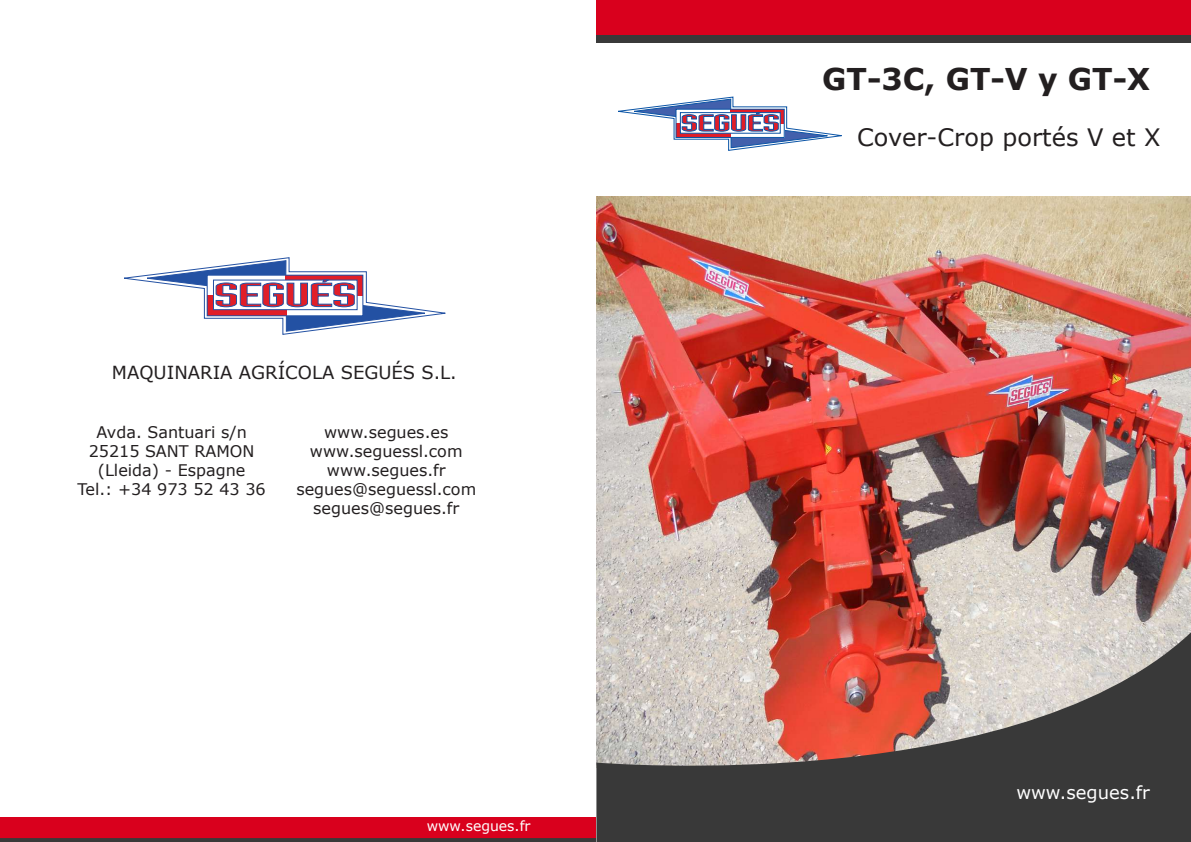
<style>
.page{position:relative;width:1191px;height:842px;background:#fff}
.page>*{position:absolute;margin:0;border:0;box-sizing:border-box;transform-origin:0 0}
.t1{font:700 30px "Verdana";color:#231f20}
.t2{font:24px "Verdana";color:#231f20}
.t3{font:18px "Verdana";color:#231f20}
.t4{font:18px "Verdana";color:#fff}
.t5{font:16px/19.2px "Verdana";color:#231f20;text-align:center}
.t6{font:14px "Verdana";color:#fff}
</style>
<div class="page">
<img style="left:596px;top:196px;width:595px;height:422px">
<img style="left:0;top:817px;width:595px;height:24px">
<svg style="left:124px;top:257px;width:322px;height:78px"></svg>
<div style="left:596px;top:0;width:595px;height:40px;background:#d9001d"></div>
<div style="left:596px;top:35px;width:595px;height:8px;background:#393939"></div>
<svg style="left:596px;top:618px;width:595px;height:224px"></svg>
<svg style="left:618px;top:97px;width:224px;height:54px"></svg>
<p class="t3" style="left:112px;top:360px;width:346px">MAQUINARIA AGRÍCOLA SEGUÉS S.L.</p>
<p class="t5" style="left:77px;top:422px;width:190px">Avda. Santuari s/n<br>25215 SANT RAMON (Lleida) - Espagne<br>Tel.: +34 973 52 43 36</p>
<p class="t5" style="left:296px;top:422px;width:181px">www.segues.es www.seguessl.com www.segues.fr segues@seguessl.com segues@segues.fr</p>
<p class="t6" style="left:427px;top:817px;width:105px">www.segues.fr</p>
<h1 class="t1" style="left:822px;top:58px;width:329px">GT-3C, GT-V y GT-X</h1>
<h2 class="t2" style="left:857px;top:121px;width:305px">Cover-Crop portés V et X</h2>
<p class="t4" style="left:1016px;top:780px;width:135px">www.segues.fr</p>
</div>
